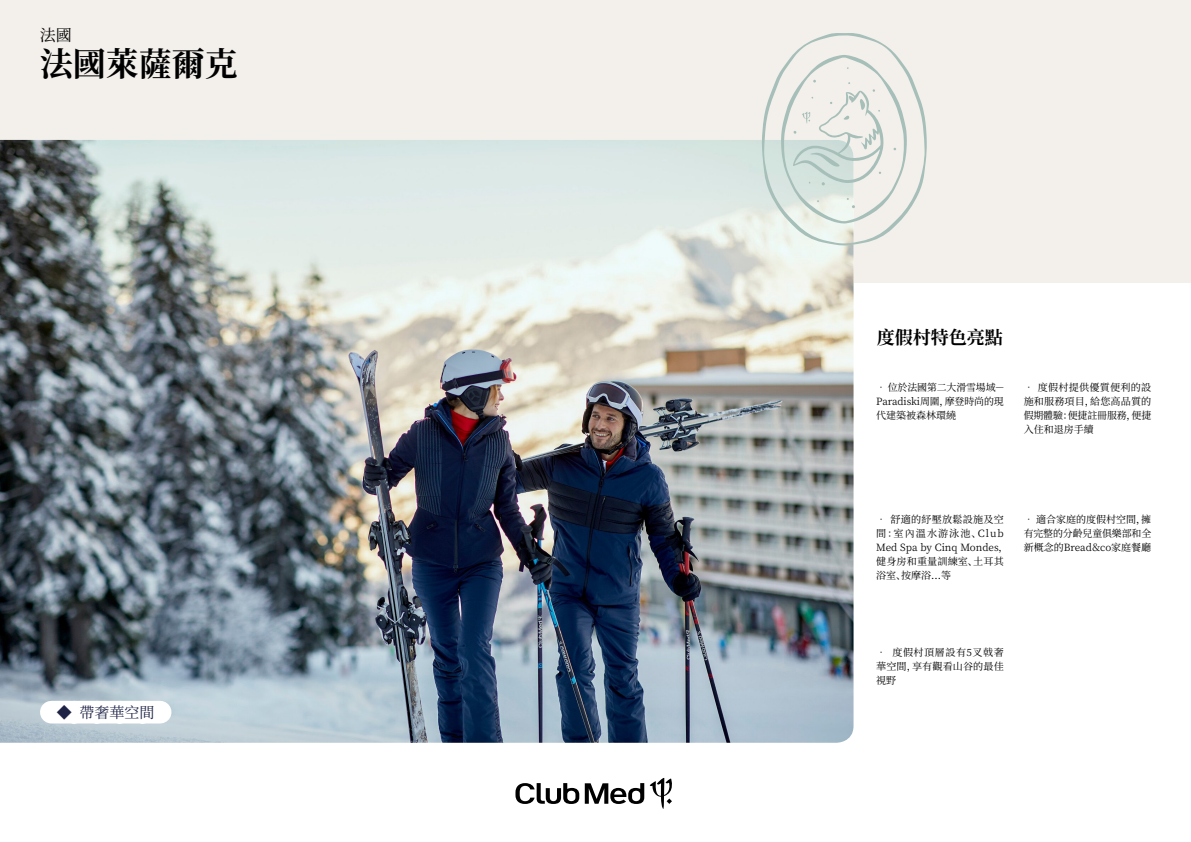
<style>
.page{position:relative;width:1191px;height:842px;background:#f3f0ec}
.page>*{position:absolute;margin:0;border:0;box-sizing:border-box;transform-origin:0 0}
.t1{font:700 33px "Noto Serif SC";color:#000}
.t2{font:700 18px "Noto Serif SC";color:#000}
.t3{font:16px "Noto Serif SC";color:#000}
.t4{font:15px "Noto Serif SC";color:#1e2346}
.t5{font:10px/14px "Noto Serif SC";color:#000;text-align:justify}
</style>
<div class="page">
<div style="left:0;top:283px;width:1191px;height:559px;background:#fff"></div>
<img style="left:0;top:140px;width:853px;height:603px">
<svg style="left:762px;top:33px;width:165px;height:213px"></svg>
<svg style="left:51px;top:701px;width:109px;height:22px"></svg>
<svg style="left:515px;top:778px;width:157px;height:31px"></svg>
<h3 class="t3" style="left:40px;top:26px;width:34px">法國</h3>
<h1 class="t1" style="left:40px;top:46px;width:200px">法國萊薩爾克</h1>
<h3 class="t4" style="left:57px;top:704px;width:99px">◆ 帶奢華空間</h3>
<h2 class="t2" style="left:877px;top:327px;width:127px">度假村特色亮點</h2>
<p class="t5" style="left:876px;top:380px;width:130px">• 位於法國第二大滑雪場域－Paradiski周圍，摩登時尚的現代建築被森林環繞</p>
<p class="t5" style="left:1023px;top:380px;width:129px">• 度假村提供優質便利的設施和服務項目，給您高品質的假期體驗：便捷註冊服務，便捷入住和退房手續</p>
<p class="t5" style="left:876px;top:513px;width:134px;text-align:left">• 舒適的紓壓放鬆設施及空間：室內溫水游泳池、Club<br>Med Spa by Cinq Mondes，健身房和重量訓練室、土耳其浴室、按摩浴...等</p>
<p class="t5" style="left:1023px;top:513px;width:129px">• 適合家庭的度假村空間，擁有完整的分齡兒童俱樂部和全新概念的Bread＆co家庭餐廳</p>
<p class="t5" style="left:876px;top:645px;width:129px">• 度假村頂層設有5叉戟奢華空間，享有觀看山谷的最佳視野</p>
</div>
